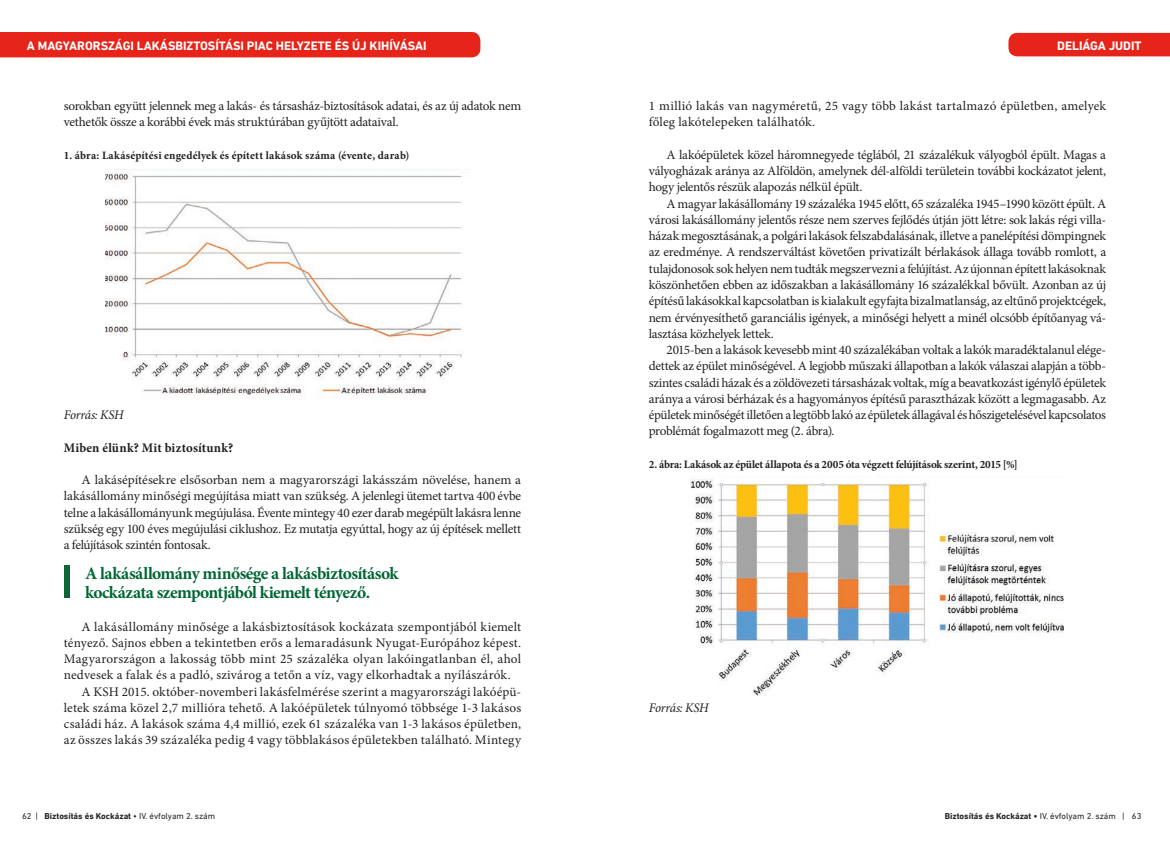
<style>
.page{position:relative;width:1170px;height:844px;background:#fff}
.page>*{position:absolute;margin:0;border:0;box-sizing:border-box;transform-origin:0 0}
.kiemeles{font:700 17.5px/18.8px "Minion Pro";letter-spacing:-.03em;color:#063}
.foszoveg{font:13.12px/16.2px "Minion Pro";letter-spacing:-.01em;color:#231f20;text-align:justify}
.foszoveg-2{font:13.12px/16.2px "Minion Pro";letter-spacing:.015em;color:#231f20}
.foszoveg-3{font:700 13.12px "Minion Pro";letter-spacing:.015em;color:#231f20}
.foszoveg-4{font:italic 13.12px "Minion Pro";letter-spacing:-.025em;color:#231f20}
.kategoria_balra{font:700 12.5px "DIN Next LT Pro";color:#fff}
.foszoveg-5{font:700 11.25px "Minion Pro";letter-spacing:-.015em;color:#231f20}
.foszoveg-6{font:700 11.25px "Minion Pro";letter-spacing:.005em;color:#231f20}
.t1{font:8.75px "DIN Next LT Pro";color:#231f20}
.t2{font:700 8.75px "DIN Next LT Pro";color:#231f20}
.s1{font-weight:700}
.s2{font-weight:400}
</style>
<div class="page">
<div style="left:0;top:32px;width:480px;height:25px;background:#e72419"></div>
<div style="left:1008px;top:33px;width:161px;height:23px;background:#e72419"></div>
<img style="left:105px;top:173px;width:357px;height:226px">
<div style="left:64px;top:565px;width:5px;height:33px;background:#0c6635"></div>
<img style="left:690px;top:475px;width:374px;height:220px">
<p class="kategoria_balra" style="left:27px;top:39px;width:401px">A MAGYARORSZÁGI LAKÁSBIZTOSÍTÁSI PIAC HELYZETE ÉS ÚJ KIHÍVÁSAI</p>
<p class="kategoria_balra" style="left:1057px;top:38px;width:86px">DELIÁGA JUDIT</p>
<p class="foszoveg" style="left:64px;top:98px;width:459px">sorokban együtt jelennek meg a lakás- és társasház-biztosítások adatai, és az új adatok nem vethetők össze a korábbi évek más struktúrában gyűjtött adataival.</p>
<p class="foszoveg-6" style="left:64px;top:147px;width:347px">1. ábra: Lakásépítési engedélyek és épített lakások száma (évente, darab)</p>
<p class="foszoveg-4" style="left:64px;top:406px;width:61px">Forrás: KSH</p>
<p class="foszoveg-3" style="left:64px;top:438px;width:171px">Miben élünk? Mit biztosítunk?</p>
<p class="foszoveg" style="left:64px;top:471px;width:459px;text-indent:18px">A lakásépítésekre elsősorban nem a magyarországi lakásszám növelése, hanem a lakásállomány minőségi megújítása miatt van szükség. A jelenlegi ütemet tartva 400 évbe telne a lakásállományunk megújulása. Évente mintegy 40 ezer darab megépült lakásra lenne szükség egy 100 éves megújulási ciklushoz. Ez mutatja egyúttal, hogy az új építések mellett a felújítások szintén fontosak.</p>
<p class="kiemeles" style="left:85px;top:564px;width:315px">A lakásállomány minősége a lakásbiztosítások kockázata szempontjából kiemelt tényező.</p>
<p class="foszoveg" style="left:64px;top:618px;width:459px;text-indent:18px">A lakásállomány minősége a lakásbiztosítások kockázata szempontjából kiemelt tényező. Sajnos ebben a tekintetben erős a lemaradásunk Nyugat-Európához képest.<br>Magyarországon a lakosság több mint 25 százaléka olyan lakóingatlanban él, ahol nedvesek a falak és a padló, szivárog a tetőn a víz, vagy elkorhadtak a nyílászárók.</p>
<p class="foszoveg" style="left:64px;top:683px;width:459px;text-indent:18px">A KSH 2015. október-novemberi lakásfelmérése szerint a magyarországi lakóépü&shy;letek száma közel 2,7 millióra tehető. A lakóépületek túlnyomó többsége 1-3 lakásos családi ház. A lakások száma 4,4 millió, ezek 61 százaléka van 1-3 lakásos épületben, az összes lakás 39 százaléka pedig 4 vagy többlakásos épületekben található. Mintegy</p>
<p class="foszoveg-2" style="left:648px;top:98px;width:459px">1 millió lakás van nagyméretű, 25 vagy több lakást tartalmazó épületben, amelyek főleg lakótelepeken találhatók.</p>
<p class="foszoveg" style="left:648px;top:146px;width:459px;text-indent:18px">A lakóépületek közel háromnegyede téglából, 21 százalékuk vályogból épült. Magas a vályogházak aránya az Alföldön, amelynek dél-alföldi területein további kockázatot jelent, hogy jelentős részük alapozás nélkül épült.</p>
<p class="foszoveg" style="left:648px;top:195px;width:459px;text-indent:18px">A magyar lakásállomány 19 százaléka 1945 előtt, 65 százaléka 1945–1990 között épült. A városi lakásállomány jelentős része nem szerves fejlődés útján jött létre: sok lakás régi villa&shy;házak megosztásának, a polgári lakások felszabdalásának, illetve a panelépítési dömpingnek az eredménye. A rendszerváltást követően privatizált bérlakások állaga tovább romlott, a tulajdonosok sok helyen nem tudták megszervezni a felújítást. Az újonnan épített lakásoknak köszönhetően ebben az időszakban a lakásállomány 16 százalékkal bővült. Azonban az új építésű lakásokkal kapcsolatban is kialakult egyfajta bizalmatlanság, az eltűnő projektcégek, nem érvényesíthető garanciális igények, a minőségi helyett a minél olcsóbb építőanyag vá&shy;lasztása közhelyek lettek.</p>
<p class="foszoveg" style="left:648px;top:341px;width:459px;text-indent:18px">2015-ben a lakások kevesebb mint 40 százalékában voltak a lakók maradéktalanul elége&shy;dettek az épület minőségével. A legjobb műszaki állapotban a lakók válaszai alapján a több&shy;szintes családi házak és a zöldövezeti társasházak voltak, míg a beavatkozást igénylő épületek aránya a városi bérházak és a hagyományos építésű parasztházak között a legmagasabb. Az épületek minőségét illetően a legtöbb lakó az épületek állagával és hőszigetelésével kapcsolatos problémát fogalmazott meg (2. ábra).</p>
<p class="foszoveg-5" style="left:648px;top:456px;width:370px">2. ábra: Lakások az épület állapota és a 2005 óta végzett felújítások szerint, 2015 [%]</p>
<p class="foszoveg-4" style="left:648px;top:698px;width:61px">Forrás: KSH</p>
<p class="t1" style="left:22px;top:810px;width:194px">62 | <span class="s1">Biztosítás és Kockázat</span> • IV. évfolyam 2. szám</p>
<p class="t2" style="left:944px;top:810px;width:198px">Biztosítás és Kockázat • <span class="s2">IV. évfolyam 2. szám | 63</span></p>
</div>
